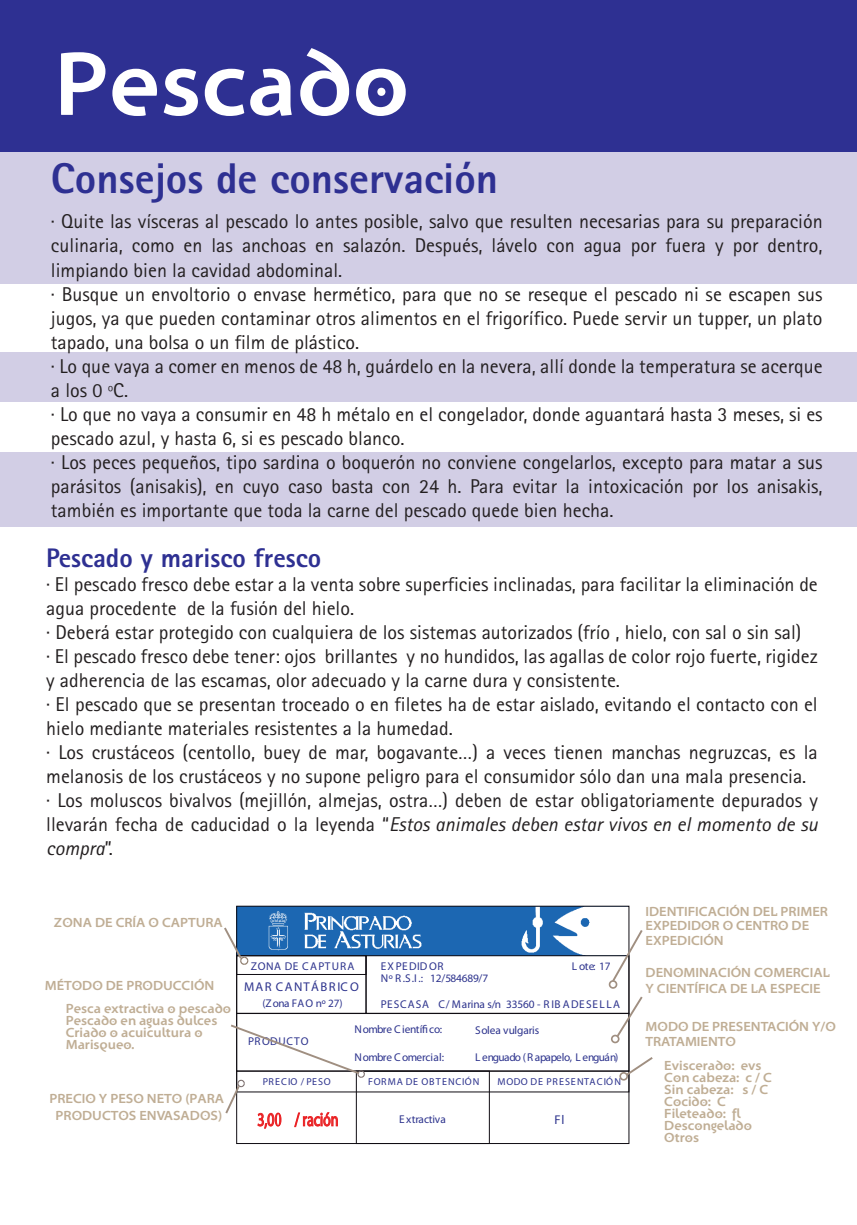
<style>
.page{position:relative;width:857px;height:1225px;background:#fff}
.page>*{position:absolute;margin:0;border:0;box-sizing:border-box;transform-origin:0 0}
.t1{font:700 92px "Santana";color:#fff}
.t2{font:800 43px "Rotis Sans Serif";color:#2e3092}
.t3{font:800 26.8px "Rotis Sans Serif";color:#2e3092}
.t4{font:20px/24px "Rotis Sans Serif";color:#231f20}
.t5{font:19px "Times New Roman";color:#ea2225;scale:.73 1}
.t6{font:700 13.4px/12px "Santana";color:#c0ae95}
.t7{font:12.8px "Times New Roman";letter-spacing:.11em;color:#2d338d}
.t8{font:11.4px "Times New Roman";color:#2d338d}
.t9{font:11.4px/25px "Times New Roman";letter-spacing:.065em;color:#2d338d}
.t10{font:11.4px "Times New Roman";letter-spacing:.085em;color:#2d338d}
.t11{font:11.2px "Times New Roman";color:#2d338d}
.t12{font:10px "Times New Roman";letter-spacing:.085em;color:#2d338d}
.s1{font-style:italic}
</style>
<div class="page">
<div style="left:0;top:151px;width:856px;height:375px;background:#d2cee5"></div>
<div style="left:0;top:284px;width:856px;height:68px;background:#fff"></div>
<div style="left:0;top:402px;width:856px;height:49px;background:#fff"></div>
<div style="left:0;top:0;width:856px;height:151px;background:#2e3092"></div>
<img style="left:238px;top:908px;width:352px;height:47px">
<div style="left:236px;top:1013px;width:392px;height:58px;border:1px solid #0f0c12"></div>
<div style="left:366px;top:955px;width:262px;height:58px;border:1px solid #0f0c12"></div>
<div style="left:236px;top:955px;width:130px;height:19px;border:1px solid #0f0c12"></div>
<div style="left:236px;top:1071px;width:392px;height:21px;border:1px solid #0f0c12"></div>
<div style="left:608px;top:980px;width:9px;height:8px;border:2px solid #a08f81;border-radius:50%"></div>
<div style="left:610px;top:1034px;width:9px;height:9px;border:2px solid #a08f81;border-radius:50%"></div>
<div style="left:619px;top:1072px;width:8px;height:8px;border:2px solid #a08f81;border-radius:50%"></div>
<svg style="left:224px;top:925px;width:24px;height:40px"></svg>
<svg style="left:225px;top:1023px;width:140px;height:105px"></svg>
<svg style="left:610px;top:927px;width:33px;height:56px"></svg>
<svg style="left:623px;top:1055px;width:30px;height:22px"></svg>
<svg style="left:614px;top:994px;width:29px;height:44px"></svg>
<h1 class="t1" style="left:54px;top:30px;width:356px">Pescado</h1>
<h2 class="t2" style="left:51px;top:151px;width:448px">Consejos de conservación</h2>
<p class="t4" style="left:51px;top:210px;width:772px">· Quite las vísceras al pescado lo antes posible, salvo que resulten necesarias para su preparación culinaria, como en las anchoas en salazón. Después, lávelo con agua por fuera y por dentro, limpiando bien la cavidad abdominal.<br>· Busque un envoltorio o envase hermético, para que no se reseque el pescado ni se escapen sus jugos, ya que pueden contaminar otros alimentos en el frigorífico. Puede servir un tupper, un plato tapado, una bolsa o un film de plástico.<br>· Lo que vaya a comer en menos de 48 h, guárdelo en la nevera, allí donde la temperatura se acerque a los 0 ºC.<br>· Lo que no vaya a consumir en 48 h métalo en el congelador, donde aguantará hasta 3 meses, si es pescado azul, y hasta 6, si es pescado blanco.<br>· Los peces pequeños, tipo sardina o boquerón no conviene congelarlos, excepto para matar a sus parásitos (anisakis), en cuyo caso basta con 24 h. Para evitar la intoxicación por los anisakis, también es importante que toda la carne del pescado quede bien hecha.</p>
<h3 class="t3" style="left:46px;top:540px;width:276px">Pescado y marisco fresco</h3>
<p class="t4" style="left:46px;top:572px;width:772px">· El pescado fresco debe estar a la venta sobre superficies inclinadas, para facilitar la eliminación de agua procedente de la fusión del hielo.<br>· Deberá estar protegido con cualquiera de los sistemas autorizados (frío , hielo, con sal o sin sal)<br>· El pescado fresco debe tener: ojos brillantes y no hundidos, las agallas de color rojo fuerte, rigidez y adherencia de las escamas, olor adecuado y la carne dura y consistente.<br>· El pescado que se presentan troceado o en filetes ha de estar aislado, evitando el contacto con el hielo mediante materiales resistentes a la humedad.<br>· Los crustáceos (centollo, buey de mar, bogavante…) a veces tienen manchas negruzcas, es la melanosis de los crustáceos y no supone peligro para el consumidor sólo dan una mala presencia.<br>· Los moluscos bivalvos (mejillón, almejas, ostra…) deben de estar obligatoriamente depurados y llevarán fecha de caducidad o la leyenda “<span class="s1">Estos animales deben estar vivos en el momento de su compra</span>”.</p>
<p class="t6" style="left:54px;top:916px;width:170px">ZONA DE CRÍA O CAPTURA</p>
<p class="t6" style="left:645px;top:904px;width:184px;line-height:14.8px">IDENTIFICACIÓN DEL PRIMER<br>EXPEDIDOR O CENTRO DE<br>EXPEDICIÓN</p>
<p class="t10" style="left:380px;top:960px;width:64px">EXPEDIDOR</p>
<p class="t8" style="left:571px;top:960px;width:40px">L ote: 17</p>
<p class="t9" style="left:380px;top:966px;width:241px">Nº R .S.I .: 12/584689/7<br>PESCASA C/ Marina s/n 33560 - RIB ADESELLA</p>
<p class="t9" style="left:251px;top:954px;width:105px">ZONA DE CAPTURA</p>
<p class="t6" style="left:645px;top:964px;width:186px;line-height:16.2px">DENOMINACIÓN COMERCIAL<br>Y CIENTÍFICA DE LA ESPECIE</p>
<p class="t6" style="left:66px;top:974px;width:167px;line-height:22.6px;text-indent:-21px">MÉTODO DE PRODUCCIÓN<br>Pesca extractiva o pescado</p>
<p class="t6" style="left:66px;top:1014px;width:153px">Pescado en aguas dulces<br>Criado o acuicultura o<br>Marisqueo.</p>
<p class="t6" style="left:645px;top:1019px;width:192px;line-height:14.8px">MODO DE PRESENTACIÓN Y/O<br>TRATAMIENTO</p>
<p class="t6" style="left:664px;top:1060px;width:109px">Eviscerado: evs<br>Con cabeza: c / C<br>Sin cabeza: s / C<br>Cocido: C<br>Fileteado: fl<br>Descongelado<br>Otros</p>
<p class="t7" style="left:244px;top:980px;width:116px">MAR CANTÁBRICO</p>
<p class="t11" style="left:262px;top:997px;width:82px">(Z ona FAO nº 27)</p>
<p class="t8" style="left:354px;top:1023px;width:89px">Nombre C ientífico:</p>
<p class="t8" style="left:354px;top:1051px;width:91px">Nombre C omercial:</p>
<p class="t8" style="left:475px;top:1024px;width:66px">Solea vulgaris</p>
<p class="t8" style="left:475px;top:1051px;width:145px">L enguado (R apapelo, L enguán)</p>
<p class="t8" style="left:248px;top:1035px;width:62px">PRODUCTO</p>
<p class="t12" style="left:368px;top:1076px;width:113px">FORMA DE OBTENCIÓN</p>
<p class="t12" style="left:497px;top:1076px;width:125px">MODO DE PRESENTACIÓN</p>
<p class="t12" style="left:262px;top:1076px;width:69px">PRECIO / PESO</p>
<p class="t6" style="left:49px;top:1090px;width:176px;line-height:16.8px;text-align:center">PRECIO Y PESO NETO (PARA<br>PRODUCTOS ENVASADOS)</p>
<p class="t5" style="left:294px;top:1109px;width:61px">/ ración</p>
<p class="t5" style="left:257px;top:1109px;width:25px">3,0</p>
<p class="t7" style="left:554px;top:1112px;width:12px">Fl</p>
<p class="t8" style="left:399px;top:1113px;width:48px">E xtractiva</p>
</div>
